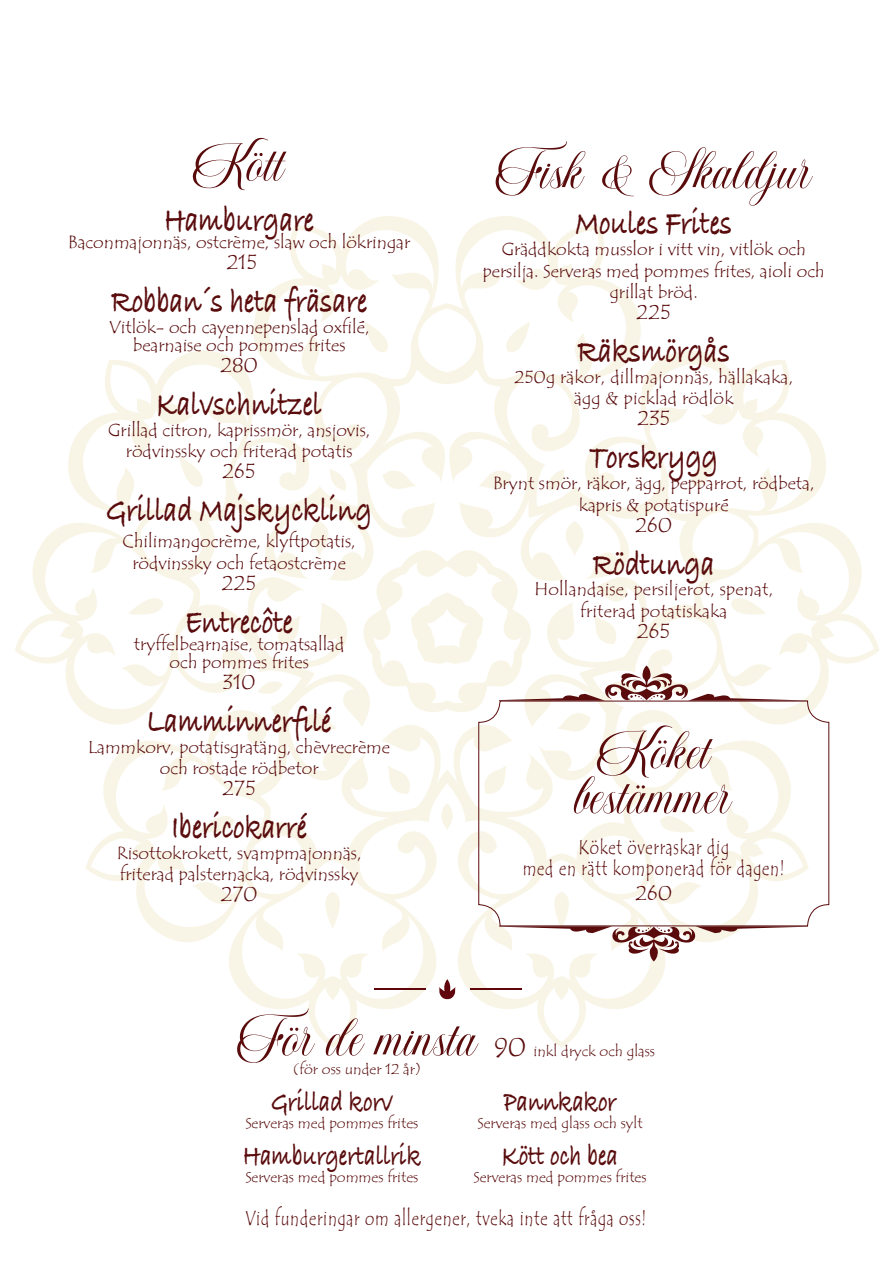
<style>
.page{position:relative;width:893px;height:1263px;background:#fff}
.page>*{position:absolute;margin:0;border:0;box-sizing:border-box;transform-origin:0 0}
.t1{font:54px "Nathalia";color:#5a0c0d}
.t2{font:700 36px "Bradley Hand ITCTT";color:#5a0c0d;scale:.75 1}
.t3{font:700 30px "Bradley Hand ITCTT";color:#5a0c0d;scale:.75 1}
.t4{font:21px "Tempus Sans ITC";letter-spacing:.05em;color:#5a0c0d;scale:.75 1}
.t5{font:21px "Tempus Sans ITC";letter-spacing:.05em;color:#5a0c0d}
.t6{font:18px/21.6px "Tempus Sans ITC";color:#5a0c0d;text-align:center}
.t7{font:15px "Tempus Sans ITC";color:#5a0c0d}
.s1{font-family:"Nathalia";font-size:54px}
.s2{font-size:27px}
</style>
<div class="page">
<svg style="left:439px;top:979px;width:17px;height:20px"></svg>
<hr style="left:470px;top:988px;width:52px;height:2px;background:#5f050b">
<hr style="left:374px;top:988px;width:52px;height:2px;background:#5f050b">
<svg style="left:361px;top:456px;width:518px;height:276px"></svg>
<svg style="left:479px;top:752px;width:330px;height:209px"></svg>
<p class="t1" style="left:192px;top:131px;width:95px">Kött</p>
<p class="t1" style="left:495px;top:139px;width:319px">Fisk &amp; Skaldjur</p>
<p class="t2" style="left:575px;top:196px;width:210px">Moules Frites</p>
<p class="t6" style="left:483px;top:239px;width:343px">Gräddkokta musslor i vitt vin, vitlök och persilja. Serveras med pommes frites, aioli och grillat bröd.</p>
<p class="t5" style="left:636px;top:299px;width:36px">225</p>
<p class="t2" style="left:578px;top:324px;width:205px">Räksmörgås</p>
<p class="t6" style="left:514px;top:366px;width:280px">250g räkor, dillmajonnäs, hällakaka,</p>
<p class="t6" style="left:574px;top:388px;width:161px">ägg &amp; picklad rödlök</p>
<p class="t5" style="left:637px;top:405px;width:34px">235</p>
<p class="t2" style="left:589px;top:430px;width:173px">Torskrygg</p>
<p class="t2" style="left:164px;top:193px;width:201px">Hamburgare</p>
<p class="t6" style="left:68px;top:232px;width:344px">Baconmajonnäs, ostcrème, slaw och lökringar</p>
<p class="t5" style="left:227px;top:249px;width:32px">215</p>
<p class="t2" style="left:111px;top:274px;width:343px">Robban´s heta fräsare</p>
<p class="t6" style="left:109px;top:317px;width:262px">Vitlök- och cayennepenslad oxfilé,</p>
<p class="t6" style="left:133px;top:335px;width:214px">bearnaise och pommes frites</p>
<p class="t5" style="left:221px;top:352px;width:39px">280</p>
<p class="t2" style="left:157px;top:377px;width:222px">Kalvschnitzel</p>
<p class="t6" style="left:108px;top:419px;width:264px">Grillad citron, kaprissmör, ansjovis,</p>
<p class="t6" style="left:126px;top:441px;width:228px">rödvinssky och friterad potatis</p>
<p class="t5" style="left:223px;top:458px;width:35px">265</p>
<p class="t2" style="left:106px;top:483px;width:356px">Grillad Majskyckling</p>
<p class="t6" style="left:123px;top:531px;width:235px">Chilimangocrème, klyftpotatis,</p>
<p class="t6" style="left:132px;top:552px;width:215px">rödvinssky och fetaostcrème</p>
<p class="t5" style="left:222px;top:570px;width:36px">225</p>
<p class="t2" style="left:185px;top:594px;width:145px">Entrecôte</p>
<p class="t6" style="left:134px;top:633px;width:212px">tryffelbearnaise, tomatsallad</p>
<p class="t6" style="left:170px;top:651px;width:141px">och pommes frites</p>
<p class="t5" style="left:223px;top:669px;width:34px">310</p>
<p class="t2" style="left:147px;top:693px;width:247px">Lamminnerfilé</p>
<p class="t6" style="left:88px;top:736px;width:303px">Lammkorv, potatisgratäng, chèvrecrème</p>
<p class="t6" style="left:160px;top:758px;width:160px">och rostade rödbetor</p>
<p class="t5" style="left:223px;top:775px;width:35px">275</p>
<p class="t2" style="left:171px;top:800px;width:182px">Ibericokarré</p>
<p class="t6" style="left:117px;top:842px;width:246px">Risottokrokett, svampmajonnäs,</p>
<p class="t6" style="left:120px;top:864px;width:240px">friterad palsternacka, rödvinssky</p>
<p class="t5" style="left:221px;top:881px;width:38px">270</p>
<p class="t6" style="left:493px;top:473px;width:323px">Brynt smör, räkor, ägg, pepparrot, rödbeta, kapris &amp; potatispuré</p>
<p class="t5" style="left:635px;top:511px;width:38px">260</p>
<p class="t2" style="left:593px;top:536px;width:164px">Rödtunga</p>
<p class="t6" style="left:534px;top:579px;width:240px">Hollandaise, persiljerot, spenat,</p>
<p class="t6" style="left:580px;top:600px;width:149px">friterad potatiskaka</p>
<p class="t5" style="left:637px;top:618px;width:35px">265</p>
<p class="t1" style="left:596px;top:719px;width:117px">Köket</p>
<p class="t1" style="left:575px;top:764px;width:158px">bestämmer</p>
<p class="t4" style="left:579px;top:834px;width:202px">Köket överraskar dig</p>
<p class="t4" style="left:523px;top:855px;width:351px">med en rätt komponerad för dagen!</p>
<p class="t5" style="left:635px;top:880px;width:38px">260</p>
<p class="t7" style="left:237px;top:1041px;width:420px"><span class="s1">För de minsta</span> <span class="s2">90</span> inkl dryck och glass</p>
<p class="t7" style="left:293px;top:1059px;width:130px">(för oss under 12 år)</p>
<p class="t3" style="left:271px;top:1078px;width:163px">Grillad korv</p>
<p class="t7" style="left:245px;top:1113px;width:175px">Serveras med pommes frites</p>
<p class="t3" style="left:243px;top:1132px;width:239px">Hamburgertallrik</p>
<p class="t7" style="left:245px;top:1167px;width:175px">Serveras med pommes frites</p>
<h3 class="t3" style="left:504px;top:1078px;width:152px">Pannkakor</h3>
<p class="t7" style="left:477px;top:1113px;width:167px">Serveras med glass och sylt</p>
<h3 class="t3" style="left:502px;top:1132px;width:156px">Kött och bea</h3>
<p class="t7" style="left:474px;top:1167px;width:175px">Serveras med pommes frites</p>
<p class="t4" style="left:245px;top:1205px;width:536px">Vid funderingar om allergener, tveka inte att fråga oss!</p>
</div>
